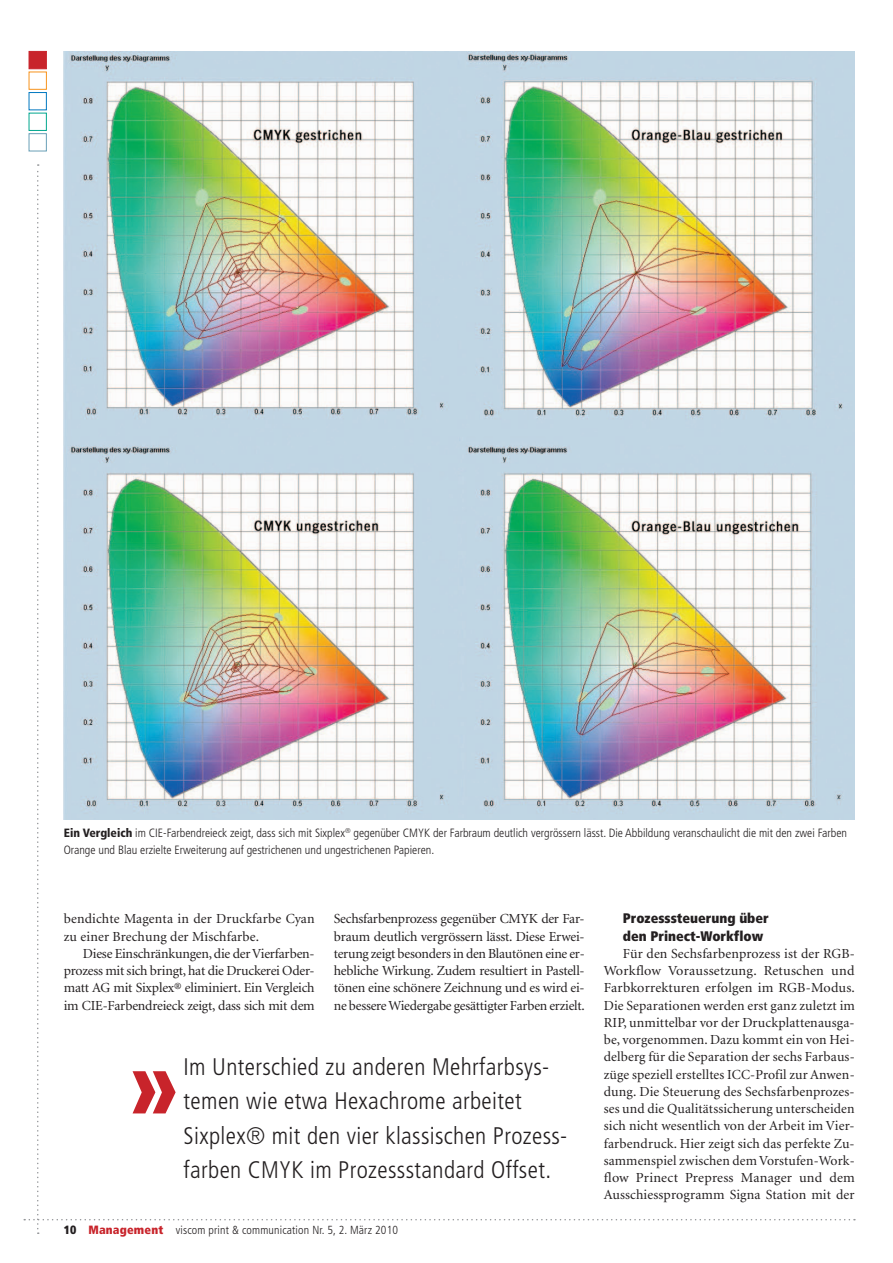
<style>
.page{position:relative;width:893px;height:1263px;background:#fff}
.page>*{position:absolute;margin:0;border:0;box-sizing:border-box;transform-origin:0 0}
.t1{font:300 condensed 24px/34.5px "Frutiger LT";letter-spacing:.015em;color:#231f20}
.t2{font:13.8px/17.2px "Minion";color:#231f20;text-align:justify}
.t3{font:900 condensed 13.8px/17.2px "Frutiger LT";color:#231f20}
.t4{font:300 condensed 12px/17.2px "Frutiger LT";color:#231f20}
.t5{font:300 condensed 11.7px "Frutiger LT";letter-spacing:.015em;color:#231f20}
.s1{font-weight:900}
.s2{font-weight:900;font-size:12px}
.s3{font-weight:900;font-size:12px;color:#c8242b}
</style>
<div class="page">
<div style="left:29px;top:51px;width:18px;height:18px;background:#c8242b;border:1px solid #c8242b"></div>
<div style="left:29px;top:72px;width:18px;height:18px;background:#fff;border:1px solid #f7931d"></div>
<div style="left:29px;top:92px;width:18px;height:18px;background:#fff;border:1px solid #0078c0"></div>
<div style="left:29px;top:113px;width:18px;height:18px;background:#fff;border:1px solid #00a78e"></div>
<div style="left:29px;top:133px;width:18px;height:18px;background:#fff;border:1px solid #69a0b7"></div>
<img style="left:64px;top:52px;width:791px;height:112px">
<img style="left:24px;top:164px;width:831px;height:1070px">
<p class="t4" style="left:64px;top:824px;width:785px"><span class="s1">Ein Vergleich</span> im CIE-Farbendreieck zeigt, dass sich mit Sixplex<sup>®</sup> gegenüber CMYK der Farbraum deutlich vergrössern lässt. Die Abbildung veranschaulicht die mit den zwei Farben<br>Orange und Blau erzielte Erweiterung auf gestrichenen und ungestrichenen Papieren.</p>
<p class="t2" style="left:334px;top:911px;width:253px">Sechsfarbenprozess gegenüber CMYK der Far&shy;braum deutlich vergrössern lässt. Diese Erwei&shy;terung zeigt besonders in den Blautönen eine er&shy;hebliche Wirkung. Zudem resultiert in Pastell&shy;tönen eine schönere Zeichnung und es wird ei&shy;ne bessere Wiedergabe gesättigter Farben erzielt.</p>
<p class="t3" style="left:623px;top:910px;width:147px">Prozesssteuerung über den Prinect-Workflow</p>
<p class="t2" style="left:64px;top:911px;width:252px">bendichte Magenta in der Druckfarbe Cyan zu einer Brechung der Mischfarbe.</p>
<p class="t2" style="left:64px;top:945px;width:252px;text-indent:19px">Diese Einschränkungen, die der Vierfarben&shy;prozess mit sich bringt, hat die Druckerei Oder&shy;matt AG mit Sixplex® eliminiert. Ein Vergleich im CIE-Farbendreieck zeigt, dass sich mit dem</p>
<p class="t2" style="left:604px;top:945px;width:253px;text-indent:19px">Für den Sechsfarbenprozess ist der RGB-Workflow Voraussetzung. Retuschen und Farbkorrekturen erfolgen im RGB-Modus.<br>Die Separationen werden erst ganz zuletzt im RIP, unmittelbar vor der Druckplattenausga&shy;be, vorgenommen. Dazu kommt ein von Hei&shy;delberg für die Separation der sechs Farbaus&shy;züge speziell erstelltes ICC-Profil zur Anwen&shy;dung. Die Steuerung des Sechsfarbenprozes&shy;ses und die Qualitätssicherung unterscheiden sich nicht wesentlich von der Arbeit im Vier&shy;farbendruck. Hier zeigt sich das perfekte Zu&shy;sammenspiel zwischen dem Vorstufen-Work&shy;flow Prinect Prepress Manager und dem Ausschiessprogramm Signa Station mit der</p>
<h1 class="t1" style="left:184px;top:1050px;width:385px">Im Unterschied zu anderen Mehrfarbsys&shy;temen wie etwa Hexachrome arbeitet Sixplex® mit den vier klassischen Prozess&shy;farben CMYK im Prozessstandard Offset.</h1>
<p class="t5" style="left:64px;top:1223px;width:336px"><span class="s2">10</span> <span class="s3">Management</span> viscom print &amp; communication Nr. 5, 2. März 2010</p>
</div>
